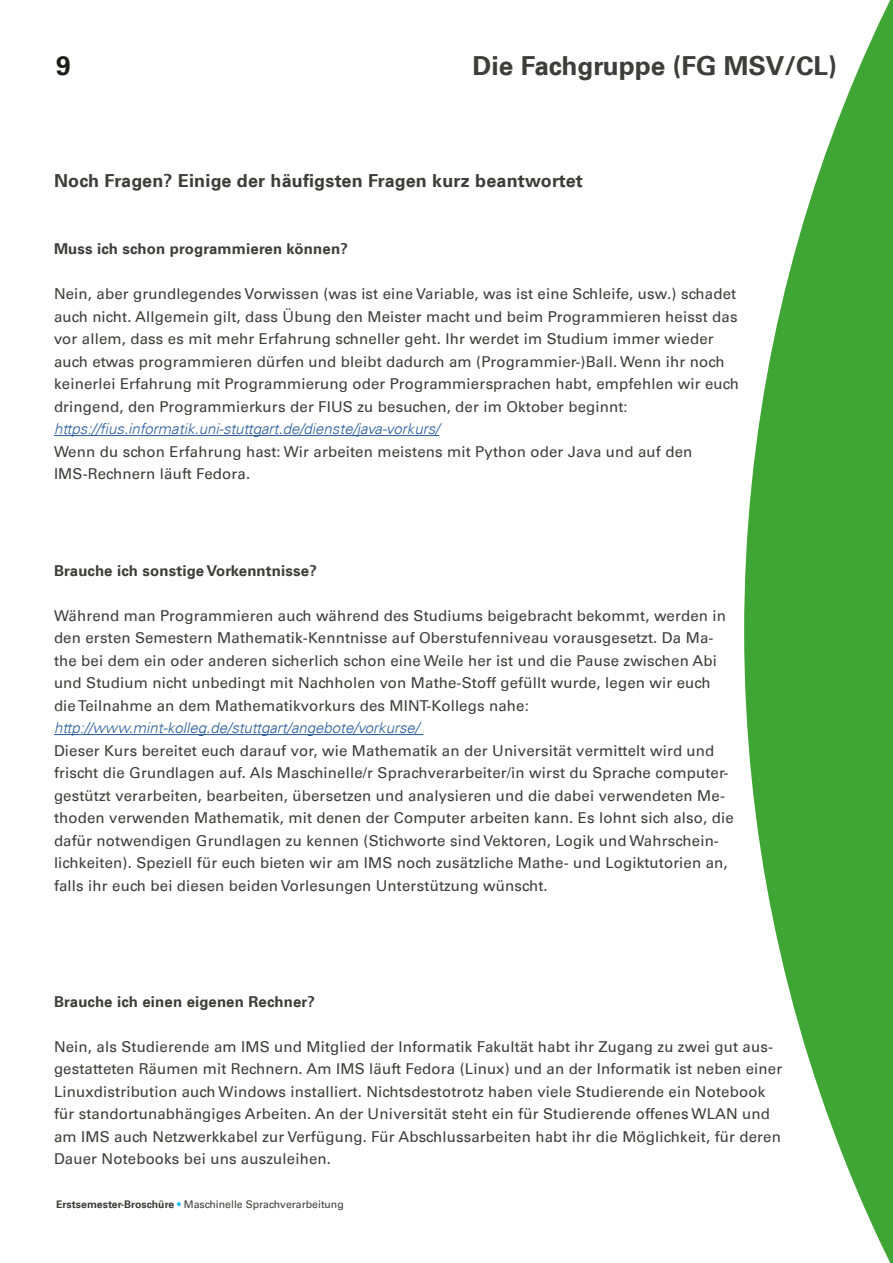
<style>
.page{position:relative;width:893px;height:1263px;background:#fff}
.page>*{position:absolute;margin:0;border:0;box-sizing:border-box;transform-origin:0 0}
.t1{font:26.25px "Universfor Uni S65 Bd";color:#3d3d3c}
.t2{font:26.25px "Universfor Uni S65 Bd";color:#1d1d1b}
.t3{font:18px "Universfor Uni S65 Bd";letter-spacing:.01em;color:#3d3d3c}
.t4{font:15px/22.5px "Universfor Uni S55 Rm";letter-spacing:.01em;color:#3d3d3c}
.t5{font:15px "Universfor Uni S45 Lt Obl";color:#275b9c}
.t6{font:15px "Universfor Uni S65 Bd";letter-spacing:.01em;color:#3d3d3c}
.t7{font:10.5px "Universfor Uni S55 Rm";color:#3d3d3c}
.s1{font-family:"Universfor Uni S65 Bd"}
.s2{color:#10bbef}
</style>
<div class="page">
<svg style="left:744px;top:0;width:149px;height:1263px;fill:#3fa535"></svg>
<hr style="left:54px;top:435px;width:385px;height:1px;background:#275b9c">
<hr style="left:54px;top:734px;width:369px;height:1px;background:#275b9c">
<h1 class="t2" style="left:56px;top:47px;width:16px">9</h1>
<h1 class="t1" style="left:473px;top:47px;width:366px">Die Fachgruppe (FG MSV/CL)</h1>
<p class="t3" style="left:54px;top:167px;width:530px">Noch Fragen? Einige der häufigsten Fragen kurz beantwortet</p>
<p class="t6" style="left:54px;top:238px;width:295px">Muss ich schon programmieren können?</p>
<p class="t4" style="left:54px;top:282px;width:686px">Nein, aber grundlegendes Vorwissen (was ist eine Variable, was ist eine Schleife, usw.) schadet auch nicht. Allgemein gilt, dass Übung den Meister macht und beim Programmieren heisst das vor allem, dass es mit mehr Erfahrung schneller geht. Ihr werdet im Studium immer wieder auch etwas programmieren dürfen und bleibt dadurch am (Programmier-)Ball. Wenn ihr noch keinerlei Erfahrung mit Programmierung oder Programmiersprachen habt, empfehlen wir euch dringend, den Programmierkurs der FIUS zu besuchen, der im Oktober beginnt:</p>
<p class="t5" style="left:54px;top:419px;width:387px">https://fius.informatik.uni‐stuttgart.de/dienste/java-vorkurs/</p>
<p class="t4" style="left:54px;top:439px;width:640px">Wenn du schon Erfahrung hast: Wir arbeiten meistens mit Python oder Java und auf den<br>IMS-Rechnern läuft Fedora.</p>
<p class="t6" style="left:54px;top:560px;width:264px">Brauche ich sonstige Vorkenntnisse?</p>
<p class="t4" style="left:54px;top:603px;width:674px">Während man Programmieren auch während des Studiums beigebracht bekommt, werden in den ersten Semestern Mathematik-Kenntnisse auf Oberstufenniveau vorausgesetzt. Da Ma&shy;the bei dem ein oder anderen sicherlich schon eine Weile her ist und die Pause zwischen Abi und Studium nicht unbedingt mit Nachholen von Mathe-Stoff gefüllt wurde, legen wir euch die Teilnahme an dem Mathematikvorkurs des MINT-Kollegs nahe:</p>
<p class="t5" style="left:54px;top:718px;width:367px">http://www.mint-kolleg.de/stuttgart/angebote/vorkurse/</p>
<p class="t4" style="left:54px;top:738px;width:681px">Dieser Kurs bereitet euch darauf vor, wie Mathematik an der Universität vermittelt wird und frischt die Grundlagen auf. Als Maschinelle/r Sprachverarbeiter/in wirst du Sprache computer&shy;gestützt verarbeiten, bearbeiten, übersetzen und analysieren und die dabei verwendeten Me&shy;thoden verwenden Mathematik, mit denen der Computer arbeiten kann. Es lohnt sich also, die dafür notwendigen Grundlagen zu kennen (Stichworte sind Vektoren, Logik und Wahrschein&shy;lichkeiten). Speziell für euch bieten wir am IMS noch zusätzliche Mathe- und Logiktutorien an, falls ihr euch bei diesen beiden Vorlesungen Unterstützung wünscht.</p>
<p class="t6" style="left:54px;top:991px;width:263px">Brauche ich einen eigenen Rechner?</p>
<p class="t4" style="left:54px;top:1034px;width:730px">Nein, als Studierende am IMS und Mitglied der Informatik Fakultät habt ihr Zugang zu zwei gut aus&shy;gestatteten Räumen mit Rechnern. Am IMS läuft Fedora (Linux) und an der Informatik ist neben einer Linuxdistribution auch Windows installiert. Nichtsdestotrotz haben viele Studierende ein Notebook für standortunabhängiges Arbeiten. An der Universität steht ein für Studierende offenes WLAN und am IMS auch Netzwerkkabel zur Verfügung. Für Abschlussarbeiten habt ihr die Möglichkeit, für deren Dauer Notebooks bei uns auszuleihen.</p>
<p class="t7" style="left:56px;top:1197px;width:289px"><span class="s1">Erstsemester-Broschüre</span> <span class="s2">•</span> Maschinelle Sprachverarbeitung</p>
</div>
